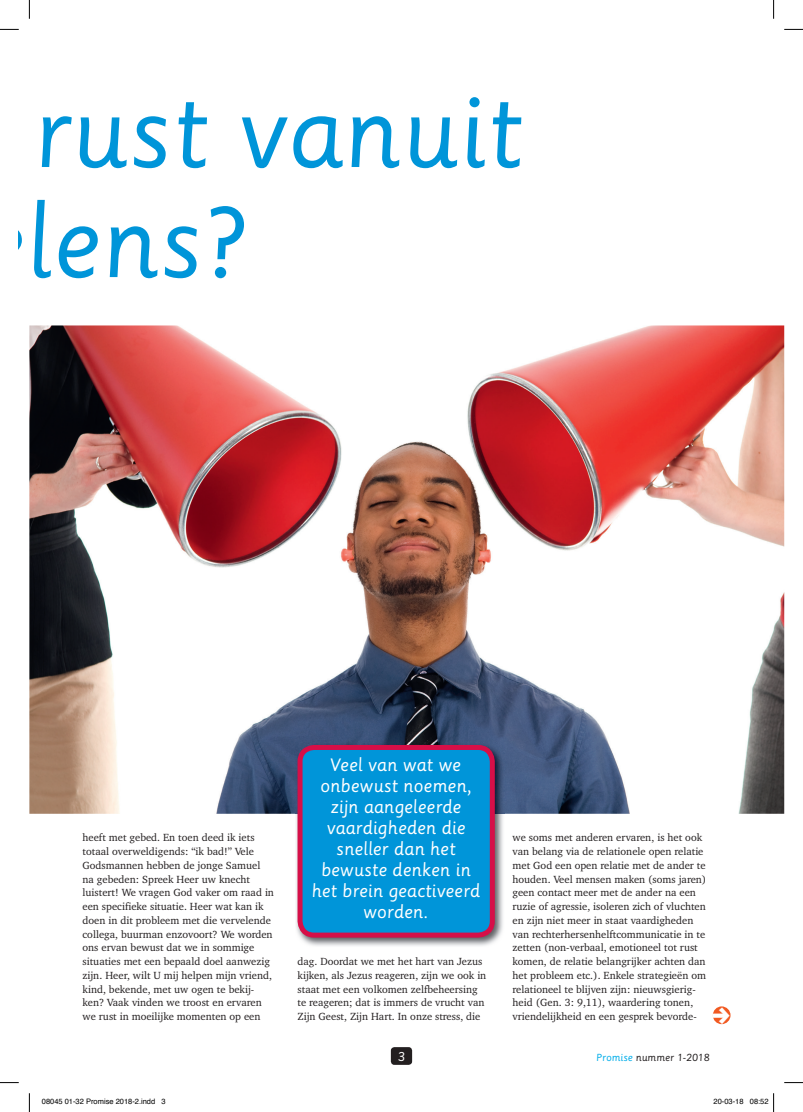
<style>
.page{position:relative;width:803px;height:1112px;background:#fff}
.page>*{position:absolute;margin:0;border:0;box-sizing:border-box;transform-origin:0 0}
.t1{font:97.5px/110px "Sassoon Primary";color:#0095d9}
.t2{font:17.5px/21px "Sassoon Primary";color:#fff;text-align:center}
.t3{font:12.5px "Sassoon Primary";color:#fff}
.t4{font:10.62px/13.8px "Charter IT Cby BT";color:#231f20}
.t5{font:10px "Sassoon Primary";color:#231f20}
.t6{font:7.5px "Helvetica";color:#000}
.s1{color:#00ade9}
</style>
<div class="page">
<div style="left:391px;top:1046px;width:21px;height:18px;background:#231f20;border-radius:4px"></div>
<img style="left:29px;top:325px;width:755px;height:488px">
<img style="left:295px;top:742px;width:209px;height:204px">
<div style="left:300px;top:747px;width:192px;height:187px;background:#0095d9;border-radius:14px"></div>
<div style="left:297px;top:744px;width:198px;height:193px;border:5px solid #d60f48;border-radius:14px"></div>
<svg style="left:0;top:29px;width:19px;height:1px"></svg>
<svg style="left:784px;top:29px;width:19px;height:1px"></svg>
<svg style="left:0;top:1082px;width:19px;height:1px"></svg>
<svg style="left:784px;top:1082px;width:19px;height:1px"></svg>
<svg style="left:29px;top:0;width:1px;height:19px"></svg>
<svg style="left:29px;top:1093px;width:1px;height:18px"></svg>
<svg style="left:773px;top:0;width:1px;height:19px"></svg>
<svg style="left:773px;top:1093px;width:1px;height:18px"></svg>
<svg style="left:712px;top:1006px;width:18px;height:17px"></svg>
<h1 class="t1" style="left:-24px;top:79px;width:547px;text-indent:56px">rust vanuit elens?</h1>
<p class="t4" style="left:83px;top:830px;width:193px">heeft met gebed. En toen deed ik iets totaal overweldigends: “ik bad!” Vele Godsmannen hebben de jonge Samuel na gebeden: Spreek Heer uw knecht luistert! We vragen God vaker om raad in een specifieke situatie. Heer wat kan ik doen in dit probleem met die vervelende collega, buurman enzovoort? We worden ons ervan bewust dat we in sommige situaties met een bepaald doel aanwezig zijn. Heer, wilt U mij helpen mijn vriend, kind, bekende, met uw ogen te bekij&shy;ken? Vaak vinden we troost en ervaren we rust in moeilijke momenten op een</p>
<h2 class="t2" style="left:311px;top:754px;width:170px">Veel van wat we onbewust noemen, zijn aangeleerde vaardigheden die sneller dan het bewuste denken in het brein geactiveerd worden.</h2>
<p class="t4" style="left:297px;top:954px;width:190px">dag. Doordat we met het hart van Jezus kijken, als Jezus reageren, zijn we ook in staat met een volkomen zelfbeheersing te reageren; dat is immers de vrucht van Zijn Geest, Zijn Hart. In onze stress, die</p>
<p class="t4" style="left:512px;top:830px;width:195px">we soms met anderen ervaren, is het ook van belang via de relationele open relatie met God een open relatie met de ander te houden. Veel mensen maken (soms jaren) geen contact meer met de ander na een ruzie of agressie, isoleren zich of vluchten en zijn niet meer in staat vaardigheden van rechterhersenhelftcommunicatie in te zetten (non-verbaal, emotioneel tot rust komen, de relatie belangrijker achten dan het probleem etc.). Enkele strategieën om relationeel te blijven zijn: nieuwsgierig&shy;heid (Gen. 3: 9,11), waardering tonen, vriendelijkheid en een gesprek bevorde-</p>
<p class="t3" style="left:398px;top:1048px;width:9px">3</p>
<p class="t5" style="left:596px;top:1051px;width:115px"><span class="s1">Promise</span> nummer 1-2018</p>
<p class="t6" style="left:42px;top:1095px;width:125px">08045 01-32 Promise 2018-2.indd 3</p>
<p class="t6" style="left:713px;top:1095px;width:57px">20-03-18 08:52</p>
</div>
